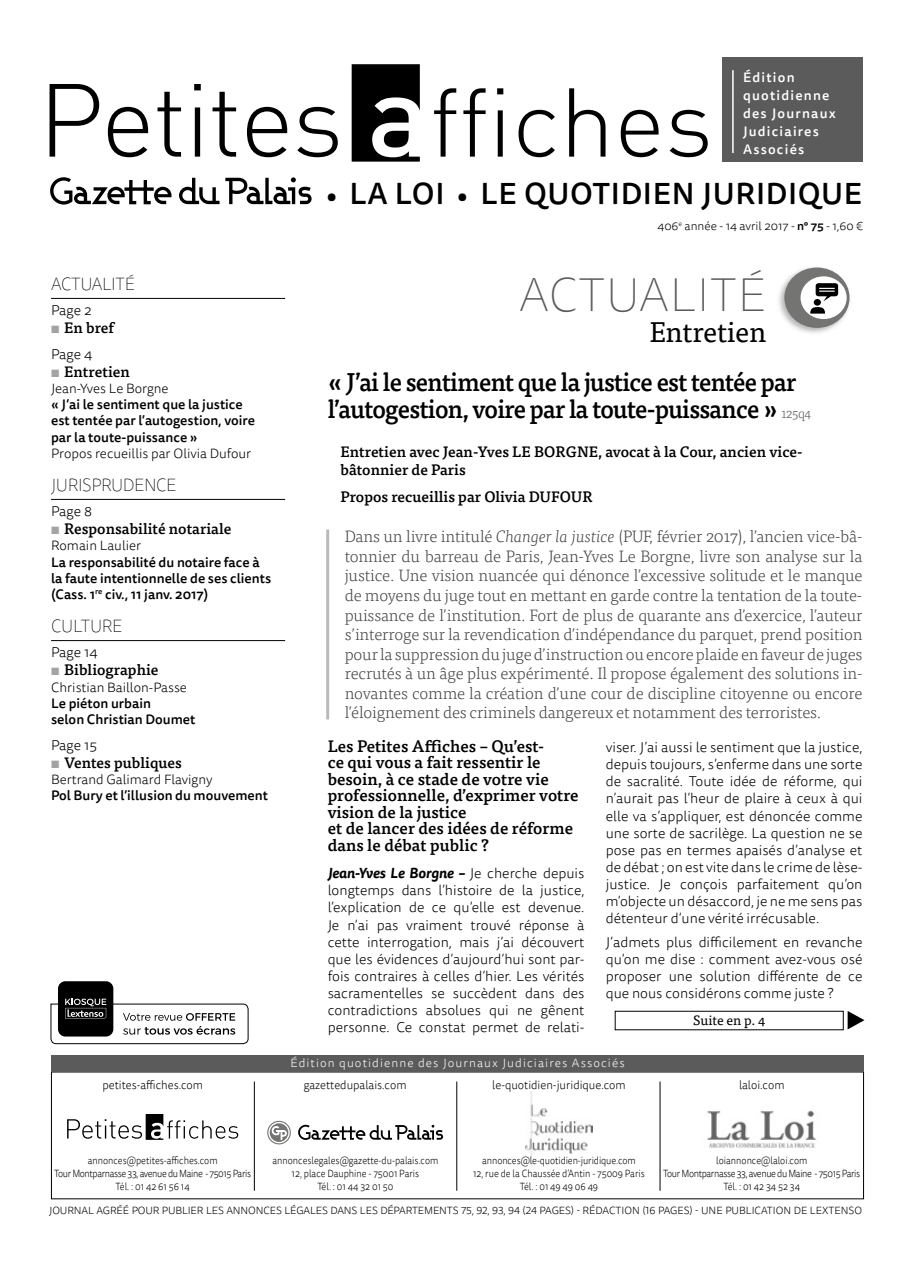
<style>
.page{position:relative;width:915px;height:1263px;background:#fff}
.page>*{position:absolute;margin:0;border:0;box-sizing:border-box;transform-origin:0 0}
.t1{font:100 48px "Tisa Sans OT";letter-spacing:.01em;color:#5b5b5b}
.t2{font:500 30px "Tisa Sans OT";letter-spacing:.02em;color:#000}
.t3{font:28.5px "Tisa OT";letter-spacing:-.01em;color:#000}
.t4{font:500 25.5px/27px "Tisa OT";letter-spacing:-.03em;color:#000;scale:.95 1}
.t5{font:100 18px "Tisa Sans OT";letter-spacing:-.02em;color:#000;scale:.95 1}
.t6{font:300 16.5px/19.5px "Tisa OT";letter-spacing:-.01em;color:#444443;text-align:justify}
.t7{font:500 16.5px/16.5px "Tisa OT";color:#000}
.t8{font:500 15px/18px "Tisa OT";color:#000}
.t9{font:300 14.25px/17.1px "Tisa Sans OT";color:#000;text-align:justify}
.t10{font:500 13.5px/16.2px "Tisa Sans OT";color:#000}
.t11{font:300 13.5px "Tisa Sans OT";color:#000}
.t12{font:500 13.5px/18px "Tisa Sans OT";letter-spacing:.09em;color:#fff}
.t13{font:13.5px "Tisa OT";color:#000}
.t14{font:300 12px "Tisa Sans OT";color:#000;scale:.95 1}
.t15{font:300 12px "Tisa Sans OT";letter-spacing:.09em;color:#fff}
.t16{font:300 12px "Tisa Sans OT";color:#000}
.t17{font:300 10.5px/12.6px "Tisa Sans OT";letter-spacing:-.04em;color:#000;text-align:center;scale:.88 1}
.t18{font:300 10.5px/12.6px "Tisa Sans OT";letter-spacing:-.01em;color:#000;text-align:center;scale:.88 1}
.t19{font:300 10.5px "Tisa Sans OT";letter-spacing:-.01em;color:#000}
.s1{font-weight:700;color:#a2a3a3}
.s2{font-size:27px}
.s3{font-weight:500}
.s4{font-weight:300;font-size:13.5px;color:#5b5b5b}
.s5{font-style:italic}
.s6{font-weight:700;font-style:italic}
</style>
<div class="page">
<div style="left:721px;top:58px;width:140px;height:104px;background:#5b5b5b"></div>
<hr style="left:732px;top:70px;width:1px;height:83px;background:#fff">
<svg style="left:50px;top:84px;width:49px;height:73px"></svg>
<svg style="left:108px;top:107px;width:40px;height:50px"></svg>
<svg style="left:157px;top:92px;width:24px;height:65px"></svg>
<svg style="left:194px;top:84px;width:7px;height:73px"></svg>
<svg style="left:212px;top:92px;width:24px;height:65px"></svg>
<svg style="left:247px;top:107px;width:40px;height:50px"></svg>
<svg style="left:297px;top:107px;width:40px;height:50px"></svg>
<svg style="left:351px;top:64px;width:68px;height:98px"></svg>
<svg style="left:434px;top:88px;width:22px;height:69px"></svg>
<svg style="left:463px;top:88px;width:22px;height:69px"></svg>
<svg style="left:497px;top:88px;width:6px;height:69px"></svg>
<svg style="left:518px;top:110px;width:36px;height:47px"></svg>
<svg style="left:569px;top:88px;width:36px;height:69px"></svg>
<svg style="left:620px;top:110px;width:38px;height:47px"></svg>
<svg style="left:669px;top:110px;width:38px;height:47px"></svg>
<svg style="left:50px;top:177px;width:121px;height:28px"></svg>
<svg style="left:179px;top:178px;width:40px;height:26px"></svg>
<svg style="left:225px;top:177px;width:86px;height:27px"></svg>
<img style="left:525px;top:1091px;width:67px;height:65px">
<svg style="left:67px;top:1114px;width:171px;height:26px"></svg>
<img style="left:707px;top:1110px;width:110px;height:38px">
<hr style="left:659px;top:1081px;width:1px;height:110px;background:#000">
<hr style="left:456px;top:1081px;width:1px;height:110px;background:#000">
<hr style="left:254px;top:1081px;width:1px;height:110px;background:#000">
<svg style="left:269px;top:1123px;width:19px;height:19px"></svg>
<svg style="left:298px;top:1125px;width:145px;height:15px"></svg>
<svg style="left:271px;top:1126px;width:16px;height:14px"></svg>
<div style="left:267px;top:1121px;width:24px;height:23px;border:1px solid #747473;border-radius:50%"></div>
<div style="left:51px;top:1055px;width:812px;height:16px;background:#5b5b5b"></div>
<div style="left:58px;top:981px;width:55px;height:55px;background:#000;border-radius:7px"></div>
<svg style="left:50px;top:999px;width:199px;height:45px"></svg>
<div style="left:614px;top:1011px;width:229px;height:19px;border:1px solid #000"></div>
<svg style="left:847px;top:1011px;width:17px;height:18px"></svg>
<hr style="left:51px;top:298px;width:234px;height:1px;background:#000">
<hr style="left:51px;top:499px;width:234px;height:1px;background:#000">
<hr style="left:51px;top:640px;width:234px;height:1px;background:#000">
<img style="left:779px;top:268px;width:71px;height:65px">
<div style="left:784px;top:267px;width:65px;height:61px;background:#747473;border-radius:50%"></div>
<div style="left:800px;top:276px;width:46px;height:43px;background:#fff;border-radius:50%"></div>
<svg style="left:810px;top:307px;width:14px;height:7px"></svg>
<div style="left:813px;top:299px;width:7px;height:7px;background:#000;border-radius:50%"></div>
<svg style="left:815px;top:283px;width:22px;height:18px"></svg>
<hr style="left:326px;top:529px;width:3px;height:190px;background:#b9baba">
<p class="t5" style="left:51px;top:273px;width:63px">ACTUALITÉ</p>
<p class="t9" style="left:51px;top:303px;width:42px">Page 2</p>
<p class="t8" style="left:51px;top:319px;width:64px"><span class="s1">▪</span> En bref</p>
<p class="t9" style="left:51px;top:346px;width:43px">Page 4</p>
<p class="t8" style="left:51px;top:363px;width:80px"><span class="s1">▪</span> Entretien</p>
<p class="t11" style="left:51px;top:380px;width:119px">Jean-Yves Le Borgne</p>
<p class="t10" style="left:51px;top:397px;width:205px">« J’ai le sentiment que la justice est tentée par l’autogestion, voire par la toute-puissance »</p>
<p class="t11" style="left:51px;top:445px;width:202px">Propos recueillis par Olivia Dufour</p>
<p class="t5" style="left:51px;top:474px;width:133px">JU RISPRU DENCE</p>
<p class="t9" style="left:51px;top:503px;width:42px">Page 8</p>
<p class="t8" style="left:51px;top:520px;width:182px"><span class="s1">▪</span> Responsabilité notariale</p>
<p class="t11" style="left:51px;top:538px;width:92px">Romain Laulier</p>
<p class="t10" style="left:51px;top:554px;width:222px">La responsabilité du notaire face à la faute intentionnelle de ses clients (Cass. 1<sup>re</sup> civ., 11 janv. 2017)</p>
<p class="t5" style="left:51px;top:615px;width:12px">CULTU</p>
<p class="t5" style="left:102px;top:615px;width:23px">RE</p>
<p class="t9" style="left:51px;top:645px;width:48px">Page 14</p>
<p class="t8" style="left:51px;top:661px;width:109px"><span class="s1">▪</span> Bibliographie</p>
<p class="t11" style="left:51px;top:679px;width:137px">Christian Baillon-Passe</p>
<p class="t10" style="left:51px;top:696px;width:146px">Le piéton urbain<br>selon Christian Doumet</p>
<p class="t9" style="left:51px;top:737px;width:47px">Page 15</p>
<p class="t8" style="left:51px;top:753px;width:132px"><span class="s1">▪</span> Ventes publiques</p>
<p class="t11" style="left:51px;top:771px;width:163px">Bertrand Galimard Flavigny</p>
<p class="t10" style="left:51px;top:788px;width:218px">Pol Bury et l’illusion du mouvement</p>
<p class="t14" style="left:102px;top:1077px;width:107px">petites-affiches.com</p>
<p class="t12" style="left:742px;top:69px;width:94px">Édition quotidienne des Journaux<br>Judiciaires<br>Associés</p>
<h2 class="t2" style="left:326px;top:175px;width:537px"><span class="s2">•</span> LA LOI <span class="s2">•</span> LE QUOTIDIEN JURIDIQUE</h2>
<p class="t16" style="left:657px;top:219px;width:207px">406<sup>e</sup> année - 14 avril 2017 - <span class="s3">n° 75</span> - 1,60 €</p>
<h1 class="t1" style="left:519px;top:267px;width:248px">ACTUALITÉ</h1>
<h3 class="t3" style="left:649px;top:315px;width:118px">Entretien</h3>
<h3 class="t4" style="left:327px;top:369px;width:510px">« J’ai le sentiment que la justice est tentée par l’autogestion, voire par la toute-puissance » <span class="s4">125q4</span></h3>
<p class="t8" style="left:340px;top:443px;width:463px">Entretien avec Jean-Yves LE BORGNE, avocat à la Cour, ancien vice&shy;bâtonnier de Paris</p>
<p class="t8" style="left:340px;top:488px;width:253px">Propos recueillis par Olivia DUFOUR</p>
<p class="t6" style="left:344px;top:527px;width:519px">Dans un livre intitulé <span class="s5">Changer la justice</span> (PUF, février 2017), l’ancien vice-bâ&shy;tonnier du barreau de Paris, Jean-Yves Le Borgne, livre son analyse sur la justice. Une vision nuancée qui dénonce l’excessive solitude et le manque de moyens du juge tout en mettant en garde contre la tentation de la toute&shy;puissance de l’institution. Fort de plus de quarante ans d’exercice, l’auteur s’interroge sur la revendication d’indépendance du parquet, prend position pour la suppression du juge d’instruction ou encore plaide en faveur de juges recrutés à un âge plus expérimenté. Il propose également des solutions in&shy;novantes comme la création d’une cour de discipline citoyenne ou encore l’éloignement des criminels dangereux et notamment des terroristes.</p>
<p class="t7" style="left:327px;top:738px;width:252px">Les Petites Affiches – Qu’est-<br>ce qui vous a fait ressentir le besoin, à ce stade de votre vie professionnelle, d’exprimer votre vision de la justice<br>et de lancer des idées de réforme dans le débat public ?</p>
<p class="t9" style="left:327px;top:866px;width:258px"><span class="s6">Jean-Yves Le Borgne –</span> Je cherche depuis longtemps dans l’histoire de la justice, l’explication de ce qu’elle est devenue.<br>Je n’ai pas vraiment trouvé réponse à cette interrogation, mais j’ai découvert que les évidences d’aujourd’hui sont par&shy;fois contraires à celles d’hier. Les vérités sacramentelles se succèdent dans des contradictions absolues qui ne gênent personne. Ce constat permet de relati-</p>
<p class="t9" style="left:605px;top:739px;width:258px">viser. J’ai aussi le sentiment que la justice, depuis toujours, s’enferme dans une sorte de sacralité. Toute idée de réforme, qui n’aurait pas l’heur de plaire à ceux à qui elle va s’appliquer, est dénoncée comme une sorte de sacrilège. La question ne se pose pas en termes apaisés d’analyse et de débat ; on est vite dans le crime de lèse&shy;justice. Je conçois parfaitement qu’on m’objecte un désaccord, je ne me sens pas détenteur d’une vérité irrécusable.</p>
<p class="t9" style="left:605px;top:934px;width:258px">J’admets plus difficilement en revanche qu’on me dise : comment avez-vous osé proposer une solution différente de ce que nous considérons comme juste ?</p>
<p class="t13" style="left:693px;top:1013px;width:73px">Suite en p. 4</p>
<p class="t15" style="left:290px;top:1055px;width:335px">Édition quotidienne des Journaux Judiciaires Associés</p>
<p class="t14" style="left:303px;top:1077px;width:110px">gazettedupalais.com</p>
<p class="t14" style="left:492px;top:1077px;width:142px">le-quotidien-juridique.com</p>
<p class="t14" style="left:738px;top:1077px;width:49px">laloi.com</p>
<p class="t17" style="left:54px;top:1155px;width:225px">annonces@petites-affiches.com<br>Tour Montparnasse 33, avenue du Maine - 75015 Paris<br>Tél. : 01 42 61 56 14</p>
<p class="t18" style="left:272px;top:1155px;width:190px">annonceslegales@gazette-du-palais.com<br>12, place Dauphine - 75001 Paris<br>Tél. : 01 44 32 01 50</p>
<p class="t18" style="left:473px;top:1155px;width:197px">annonces@le-quotidien-juridique.com<br>12, rue de la Chaussée d’Antin - 75009 Paris<br>Tél. : 01 49 49 06 49</p>
<p class="t17" style="left:663px;top:1155px;width:225px">loiannonce@laloi.com<br>Tour Montparnasse 33, avenue du Maine - 75015 Paris<br>Tél. : 01 42 34 52 34</p>
<p class="t19" style="left:49px;top:1204px;width:814px">JOURNAL AGRÉÉ POUR PUBLIER LES ANNONCES LÉGALES DANS LES DÉPARTEMENTS 75, 92, 93, 94 (24 PAGES) - RÉDACTION (16 PAGES) - UNE PUBLICATION DE LEXTENSO</p>
</div>
